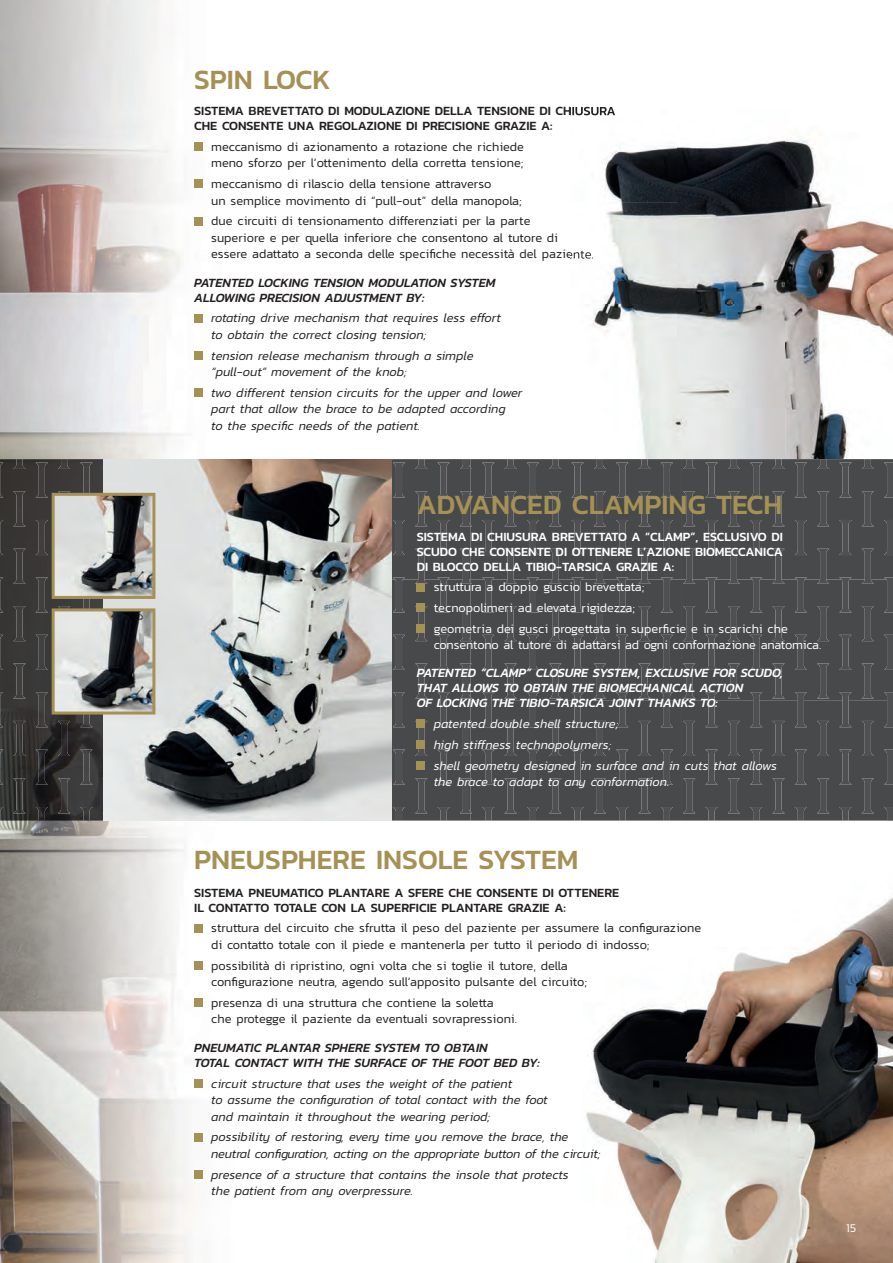
<style>
.page{position:relative;width:893px;height:1263px;background:#fff}
.page>*{position:absolute;margin:0;border:0;box-sizing:border-box;transform-origin:0 0}
.t1{font:500 28.35px "Kanit";color:#a69155}
.t2{font:300 12.75px/16.5px "Kanit";color:#231f20}
.t3{font:italic 300 12.75px/16.5px "Kanit";color:#231f20}
.t4{font:500 12.75px/15px "Kanit";color:#231f20}
.t5{font:300 12.75px/20.7px "Kanit";letter-spacing:-.01em;color:#fff}
.t6{font:italic 500 12.75px/15px "Kanit";color:#231f20}
.t7{font:italic 300 12.75px/20.7px "Kanit";color:#fff}
.t8{font:500 12.75px/15px "Kanit";color:#fff;text-align:justify}
.t9{font:italic 500 12.75px/15px "Kanit";color:#fff}
.t10{font:300 12px "Kanit";color:#fff}
</style>
<div class="page">
<img style="left:586px;top:897px;width:307px;height:366px">
<img style="left:0;top:0;width:259px;height:1263px">
<img style="left:194px;top:250px;width:65px;height:11px">
<div style="left:194px;top:924px;width:9px;height:8px;background:#a69155"></div>
<div style="left:194px;top:961px;width:9px;height:8px;background:#a69155"></div>
<div style="left:194px;top:998px;width:9px;height:9px;background:#a69155"></div>
<div style="left:194px;top:1079px;width:9px;height:8px;background:#a69155"></div>
<div style="left:194px;top:1133px;width:9px;height:8px;background:#a69155"></div>
<div style="left:194px;top:1170px;width:9px;height:9px;background:#a69155"></div>
<div style="left:194px;top:142px;width:9px;height:9px;background:#a69155"></div>
<div style="left:194px;top:180px;width:9px;height:8px;background:#a69155"></div>
<div style="left:194px;top:217px;width:9px;height:8px;background:#a69155"></div>
<div style="left:194px;top:314px;width:9px;height:8px;background:#a69155"></div>
<div style="left:194px;top:351px;width:9px;height:9px;background:#a69155"></div>
<div style="left:194px;top:388px;width:9px;height:9px;background:#a69155"></div>
<img style="left:572px;top:106px;width:321px;height:353px">
<img style="left:572px;top:107px;width:44px;height:8px">
<img style="left:571px;top:250px;width:22px;height:11px">
<svg style="left:58px;top:459px;width:12px;height:4px"></svg>
<svg style="left:13px;top:459px;width:13px;height:4px"></svg>
<img style="left:0;top:463px;width:104px;height:35px">
<img style="left:13px;top:491px;width:91px;height:29px">
<img style="left:0;top:520px;width:52px;height:35px">
<img style="left:13px;top:549px;width:39px;height:28px">
<img style="left:0;top:577px;width:104px;height:35px">
<img style="left:13px;top:606px;width:91px;height:29px">
<img style="left:0;top:635px;width:52px;height:35px">
<img style="left:13px;top:663px;width:39px;height:29px">
<img style="left:0;top:692px;width:104px;height:35px">
<img style="left:13px;top:721px;width:91px;height:29px">
<img style="left:0;top:750px;width:104px;height:35px">
<img style="left:13px;top:778px;width:91px;height:29px">
<svg style="left:391px;top:459px;width:502px;height:361px;background:#4c4d4e"></svg>
<img style="left:0;top:807px;width:104px;height:13px">
<div style="left:417px;top:583px;width:8px;height:8px;background:#a69155"></div>
<div style="left:417px;top:604px;width:8px;height:8px;background:#a69155"></div>
<div style="left:417px;top:624px;width:8px;height:9px;background:#a69155"></div>
<div style="left:417px;top:719px;width:8px;height:9px;background:#a69155"></div>
<div style="left:417px;top:740px;width:8px;height:9px;background:#a69155"></div>
<div style="left:417px;top:761px;width:8px;height:8px;background:#a69155"></div>
<img style="left:104px;top:459px;width:287px;height:361px">
<svg style="left:52px;top:493px;width:103px;height:106px;background:#9b9a94"></svg>
<svg style="left:52px;top:608px;width:103px;height:106px;background:#999993"></svg>
<h1 class="t1" style="left:194px;top:58px;width:138px">SPIN LOCK</h1>
<p class="t4" style="left:194px;top:103px;width:423px">SISTEMA BREVETTATO DI MODULAZIONE DELLA TENSIONE DI CHIUSURA<br>CHE CONSENTE UNA REGOLAZIONE DI PRECISIONE GRAZIE A:</p>
<p class="t2" style="left:211px;top:138px;width:314px">meccanismo di azionamento a rotazione che richiede meno sforzo per l’ottenimento della corretta tensione;</p>
<p class="t2" style="left:211px;top:176px;width:312px">meccanismo di rilascio della tensione attraverso<br>un semplice movimento di “pull-out” della manopola;</p>
<p class="t2" style="left:211px;top:213px;width:384px">due circuiti di tensionamento differenziati per la parte<br>superiore e per quella inferiore che consentono al tutore di essere adattato a seconda delle specifiche necessità del paziente.</p>
<p class="t6" style="left:194px;top:275px;width:303px">PATENTED LOCKING TENSION MODULATION SYSTEM<br>ALLOWING PRECISION ADJUSTMENT BY:</p>
<p class="t3" style="left:211px;top:310px;width:291px">rotating drive mechanism that requires less effort to obtain the correct closing tension;</p>
<p class="t3" style="left:211px;top:347px;width:264px">tension release mechanism through a simple “pull-out” movement of the knob;</p>
<p class="t3" style="left:211px;top:384px;width:313px">two different tension circuits for the upper and lower part that allow the brace to be adapted according<br>to the specific needs of the patient.</p>
<h1 class="t1" style="left:417px;top:483px;width:367px">ADVANCED CLAMPING TECH</h1>
<p class="t8" style="left:417px;top:528px;width:368px">SISTEMA DI CHIUSURA BREVETTATO A “CLAMP”, ESCLUSIVO DI SCUDO CHE CONSENTE DI OTTENERE L’AZIONE BIOMECCANICA DI BLOCCO DELLA TIBIO-TARSICA GRAZIE A:</p>
<p class="t5" style="left:434px;top:577px;width:356px">struttura a doppio guscio brevettata;<br>tecnopolimeri ad elevata rigidezza;<br>geometria dei gusci progettata in superficie e in scarichi che</p>
<p class="t5" style="left:434px;top:635px;width:389px">consentono al tutore di adattarsi ad ogni conformazione anatomica.</p>
<p class="t9" style="left:417px;top:665px;width:368px">PATENTED “CLAMP” CLOSURE SYSTEM, EXCLUSIVE FOR SCUDO,<br>THAT ALLOWS TO OBTAIN THE BIOMECHANICAL ACTION<br>OF LOCKING THE TIBIO-TARSICA JOINT THANKS TO:</p>
<p class="t7" style="left:434px;top:713px;width:345px">patented double shell structure;<br>high stiffness technopolymers;<br>shell geometry designed in surface and in cuts that allows</p>
<p class="t7" style="left:434px;top:771px;width:237px">the brace to adapt to any conformation.</p>
<h1 class="t1" style="left:194px;top:838px;width:386px">PNEUSPHERE INSOLE SYSTEM</h1>
<p class="t4" style="left:194px;top:884px;width:427px">SISTEMA PNEUMATICO PLANTARE A SFERE CHE CONSENTE DI OTTENERE<br>IL CONTATTO TOTALE CON LA SUPERFICIE PLANTARE GRAZIE A:</p>
<p class="t2" style="left:211px;top:919px;width:492px">struttura del circuito che sfrutta il peso del paziente per assumere la configurazione di contatto totale con il piede e mantenerla per tutto il periodo di indosso;</p>
<p class="t2" style="left:211px;top:957px;width:377px">possibilità di ripristino, ogni volta che si toglie il tutore, della configurazione neutra, agendo sull’apposito pulsante del circuito;</p>
<p class="t2" style="left:211px;top:994px;width:307px">presenza di una struttura che contiene la soletta che protegge il paziente da eventuali sovrapressioni.</p>
<p class="t6" style="left:194px;top:1040px;width:347px">PNEUMATIC PLANTAR SPHERE SYSTEM TO OBTAIN<br>TOTAL CONTACT WITH THE SURFACE OF THE FOOT BED BY:</p>
<p class="t3" style="left:211px;top:1075px;width:338px">circuit structure that uses the weight of the patient<br>to assume the configuration of total contact with the foot and maintain it throughout the wearing period;</p>
<p class="t3" style="left:211px;top:1129px;width:391px">possibility of restoring, every time you remove the brace, the neutral configuration, acting on the appropriate button of the circuit;</p>
<p class="t3" style="left:211px;top:1166px;width:359px">presence of a structure that contains the insole that protects the patient from any overpressure.</p>
<p class="t10" style="left:846px;top:1219px;width:12px">15</p>
</div>
